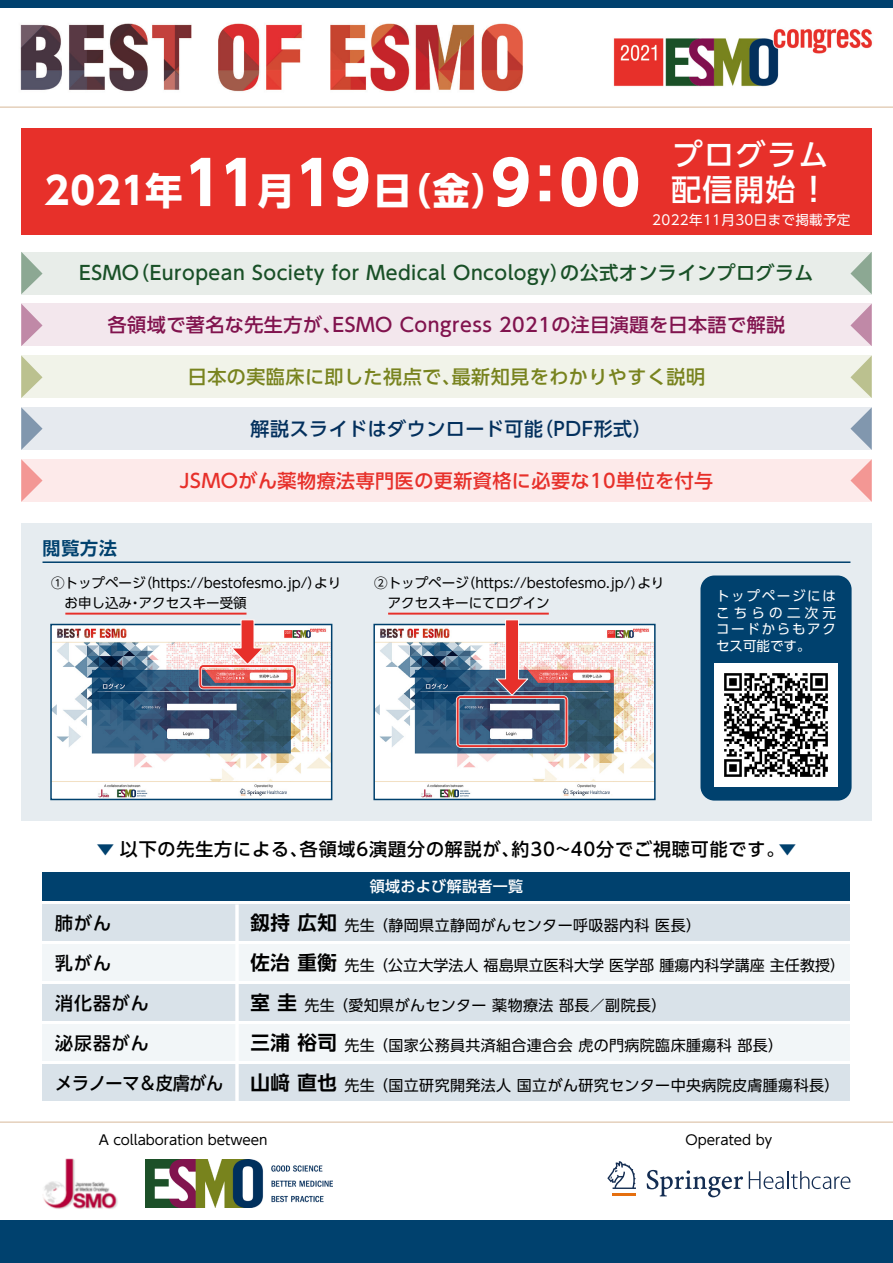
<style>
.page{position:relative;width:893px;height:1263px;background:#fff}
.page>*{position:absolute;margin:0;border:0;box-sizing:border-box;transform-origin:0 0}
.t1{font:700 60px "UD Shin Go Pr 6 N";color:#fff}
.t2{font:700 37.5px "UD Shin Go Pr 6 N";letter-spacing:.03em;color:#fff}
.t3{font:500 30px "UD Shin Go Pr 6 N";letter-spacing:.05em;color:#fff}
.t4{font:700 19.5px "UD Shin Go Pr 6 N De";letter-spacing:.025em;color:#000}
.t5{font:500 19.05px "UD Shin Go Pr 6 N";letter-spacing:.025em;color:#195027}
.t6{font:500 19.05px "UD Shin Go Pr 6 N";letter-spacing:.025em;color:#81134e}
.t7{font:500 19.05px "UD Shin Go Pr 6 N";letter-spacing:.025em;color:#e7302a}
.t8{font:500 19.05px "UD Shin Go Pr 6 N";letter-spacing:.025em;color:#78831e}
.t9{font:500 19.05px "UD Shin Go Pr 6 N";letter-spacing:.025em;color:#03305d}
.t10{font:500 18px "UD Shin Go Pr 6 N";letter-spacing:.05em;color:#000}
.t11{font:500 18px "UD Shin Go Pr 6 N";letter-spacing:-.02em;color:#000;scale:.95 1}
.t12{font:700 18px "UD Shin Go Pr 6 N De";color:#00416e}
.t13{font:500 18px "UD Shin Go Pr 6 N";color:#00416e}
.t14{font:15px "UD Shin Go Pr 6 N";letter-spacing:.025em;color:#000}
.t15{font:15px "UD Shin Go Pr 6 N";letter-spacing:.005em;color:#000}
.t16{font:500 15px "UD Shin Go Pr 6 N";letter-spacing:.025em;color:#fff}
.t17{font:13.5px/19.5px "UD Shin Go Pr 6 N";color:#000}
.t18{font:13.5px/16.5px "UD Shin Go Pr 6 N";letter-spacing:.025em;color:#fff;text-align:justify}
.t19{font:13.5px "UD Shin Go Pr 6 N";letter-spacing:.125em;color:#fff}
.s1{font-size:33px}
.s2{color:#00416e}
</style>
<div class="page">
<div style="left:21px;top:523px;width:851px;height:298px;background:#e6ecf0"></div>
<div style="left:43px;top:904px;width:807px;height:37px;background:#d9e2e9"></div>
<div style="left:43px;top:1064px;width:807px;height:37px;background:#d9e2e9"></div>
<div style="left:43px;top:944px;width:807px;height:37px;background:#f2f6f8"></div>
<div style="left:43px;top:984px;width:807px;height:37px;background:#d9e2e9"></div>
<div style="left:43px;top:1024px;width:807px;height:37px;background:#f2f6f8"></div>
<img style="left:145px;top:1159px;width:187px;height:49px">
<img style="left:43px;top:1158px;width:75px;height:51px">
<svg style="left:607px;top:1161px;width:29px;height:28px"></svg>
<hr style="left:613px;top:1193px;width:23px;height:3px;background:#e56f0f">
<svg style="left:647px;top:1170px;width:96px;height:27px"></svg>
<svg style="left:749px;top:1171px;width:101px;height:18px"></svg>
<div style="left:0;top:1220px;width:893px;height:43px;background:#00416e"></div>
<div style="left:43px;top:872px;width:807px;height:28px;background:#00416e"></div>
<div style="left:0;top:0;width:893px;height:7px;background:#00416e"></div>
<hr style="left:0;top:1121px;width:893px;height:2px;background:#e4d0bb">
<hr style="left:0;top:106px;width:893px;height:2px;background:#e4d0bb">
<img style="left:20px;top:23px;width:503px;height:69px">
<img style="left:613px;top:28px;width:259px;height:59px">
<div style="left:21px;top:128px;width:851px;height:107px;background:#e7302a"></div>
<div style="left:21px;top:252px;width:851px;height:42px;background:#e8ede9"></div>
<svg style="left:21px;top:252px;width:22px;height:42px"></svg>
<svg style="left:850px;top:252px;width:22px;height:42px"></svg>
<div style="left:21px;top:304px;width:851px;height:42px;background:#f3e7ed"></div>
<svg style="left:21px;top:304px;width:22px;height:42px"></svg>
<svg style="left:850px;top:304px;width:22px;height:42px"></svg>
<div style="left:21px;top:355px;width:851px;height:43px;background:#f1f3e9"></div>
<svg style="left:21px;top:355px;width:22px;height:43px"></svg>
<svg style="left:850px;top:355px;width:22px;height:43px"></svg>
<div style="left:21px;top:407px;width:851px;height:43px;background:#e6eaef"></div>
<svg style="left:21px;top:407px;width:22px;height:43px"></svg>
<svg style="left:850px;top:407px;width:22px;height:43px"></svg>
<div style="left:21px;top:459px;width:851px;height:43px;background:#fdeaea"></div>
<svg style="left:21px;top:459px;width:22px;height:43px"></svg>
<svg style="left:850px;top:459px;width:22px;height:43px"></svg>
<hr style="left:235px;top:904px;width:4px;height:197px;background:#fff">
<img style="left:53px;top:627px;width:276px;height:170px">
<div style="left:50px;top:624px;width:282px;height:176px;border:2px solid #00416e"></div>
<img style="left:376px;top:627px;width:277px;height:170px">
<div style="left:373px;top:624px;width:283px;height:176px;border:2px solid #00416e"></div>
<div style="left:702px;top:577px;width:148px;height:222px;background:#00416e;border-radius:13px"></div>
<div style="left:700px;top:575px;width:152px;height:225px;border:2px solid #00416e;border-radius:13px"></div>
<img style="left:714px;top:663px;width:124px;height:124px">
<hr style="left:43px;top:561px;width:807px;height:2px;background:#00416e">
<hr style="left:65px;top:613px;width:181px;height:2px;background:#e7302a">
<hr style="left:388px;top:613px;width:161px;height:2px;background:#e7302a">
<div style="left:199px;top:664px;width:97px;height:25px;border:3px solid #fff;border-radius:3px"></div>
<div style="left:199px;top:665px;width:97px;height:23px;border:2px solid #e7302a;border-radius:3px"></div>
<div style="left:456px;top:695px;width:112px;height:53px;border:3px solid #fff;border-radius:3px"></div>
<div style="left:457px;top:696px;width:110px;height:51px;border:2px solid #e7302a;border-radius:3px"></div>
<svg style="left:230px;top:619px;width:35px;height:46px;background:#eeaba9"></svg>
<svg style="left:495px;top:619px;width:34px;height:77px;background:#cf9094"></svg>
<p class="t3" style="left:672px;top:130px;width:157px">プログラム</p>
<p class="t1" style="left:295px;top:134px;width:77px">19</p>
<p class="t1" style="left:491px;top:134px;width:151px">9：00</p>
<p class="t1" style="left:184px;top:134px;width:76px">11</p>
<p class="t2" style="left:45px;top:160px;width:140px">2021年</p>
<p class="t3" style="left:671px;top:165px;width:160px">配信開始<span class="s1">!</span></p>
<p class="t18" style="left:652px;top:212px;width:200px">2022年11月30日まで掲載予定</p>
<p class="t5" style="left:560px;top:257px;width:255px">の公式オンラインプログラム</p>
<p class="t2" style="left:374px;top:160px;width:136px">（日金）</p>
<p class="t2" style="left:257px;top:160px;width:39px">月</p>
<p class="t5" style="left:130px;top:257px;width:441px">（European Society for Medical Oncology）</p>
<p class="t5" style="left:79px;top:257px;width:61px">ESMO</p>
<p class="t6" style="left:108px;top:309px;width:235px">各領域で著名な先生方が、</p>
<p class="t6" style="left:333px;top:309px;width:454px">ESMO Congress 2021の注目演題を日本語で解説</p>
<p class="t8" style="left:452px;top:361px;width:255px">最新知見をわかりやすく説明</p>
<p class="t8" style="left:188px;top:361px;width:274px">日本の実臨床に即した視点で、</p>
<p class="t12" style="left:43px;top:533px;width:76px">閲覧方法</p>
<p class="t9" style="left:251px;top:413px;width:294px">解説スライドはダウンロード可能</p>
<p class="t7" style="left:180px;top:465px;width:535px">JSMOがん薬物療法専門医の更新資格に必要な10単位を付与</p>
<p class="t9" style="left:534px;top:413px;width:119px">（PDF形式(</p>
<p class="t17" style="left:139px;top:573px;width:109px;text-indent:-88px">①トップページ<br>アクセスキー受領</p>
<p class="t17" style="left:139px;top:573px;width:184px">（https://bestofesmo.jp ）/</p>
<p class="t17" style="left:314px;top:573px;width:28px">より</p>
<p class="t17" style="left:51px;top:593px;width:82px">　お申し込み</p>
<p class="t17" style="left:129px;top:593px;width:15px">・</p>
<p class="t17" style="left:374px;top:573px;width:96px">②トップページ</p>
<p class="t17" style="left:462px;top:573px;width:184px">（https://bestofesmo.jp ）/</p>
<p class="t17" style="left:637px;top:573px;width:28px">より</p>
<p class="t17" style="left:374px;top:593px;width:177px">　アクセスキーにてログイン</p>
<p class="t19" style="left:716px;top:585px;width:121px">トップページには</p>
<p class="t18" style="left:716px;top:604px;width:121px">こちらの二次元コードからもアクセス可能です。</p>
<p class="t10" style="left:300px;top:834px;width:486px">各領域6演題分の解説が約、 30~40分でご視聴可能です。</p>
<p class="t10" style="left:96px;top:834px;width:213px"><span class="s2">▼</span> 以下の先生方による、</p>
<p class="t13" style="left:779px;top:834px;width:19px">▼</p>
<p class="t10" style="left:55px;top:909px;width:57px">肺がん</p>
<p class="t4" style="left:251px;top:907px;width:88px">釼持広知</p>
<p class="t16" style="left:370px;top:874px;width:155px">領域および解説者一覧</p>
<p class="t14" style="left:345px;top:913px;width:358px">先生（静岡県立静岡がんセンター呼吸器内科医長(</p>
<p class="t10" style="left:55px;top:948px;width:57px">乳がん</p>
<p class="t4" style="left:251px;top:947px;width:88px">佐治重衡</p>
<p class="t15" style="left:345px;top:953px;width:502px">先生（公立大学法人福島県立医科大学医学部腫瘍内科学講座主任教授(</p>
<p class="t10" style="left:55px;top:988px;width:95px">消化器がん</p>
<p class="t4" style="left:251px;top:987px;width:48px">室圭</p>
<p class="t14" style="left:305px;top:993px;width:363px">先生（愛知県がんセンター薬物療法部長／副院長(</p>
<p class="t10" style="left:55px;top:1028px;width:95px">泌尿器がん</p>
<p class="t4" style="left:251px;top:1027px;width:88px">三浦裕司</p>
<p class="t14" style="left:345px;top:1033px;width:440px">先生（国家公務員共済組合連合会虎の門病院臨床腫瘍科部長(</p>
<p class="t11" style="left:55px;top:1068px;width:178px">メラノーマ＆皮膚がん</p>
<p class="t4" style="left:251px;top:1067px;width:88px">山﨑直也</p>
<p class="t14" style="left:345px;top:1073px;width:496px">先生（国立研究開発法人国立がん研究センター中央病院皮膚腫瘍科長(</p>
<p class="t17" style="left:99px;top:1130px;width:170px">A collaboration between</p>
<p class="t17" style="left:685px;top:1130px;width:88px">Operated by</p>
</div>
